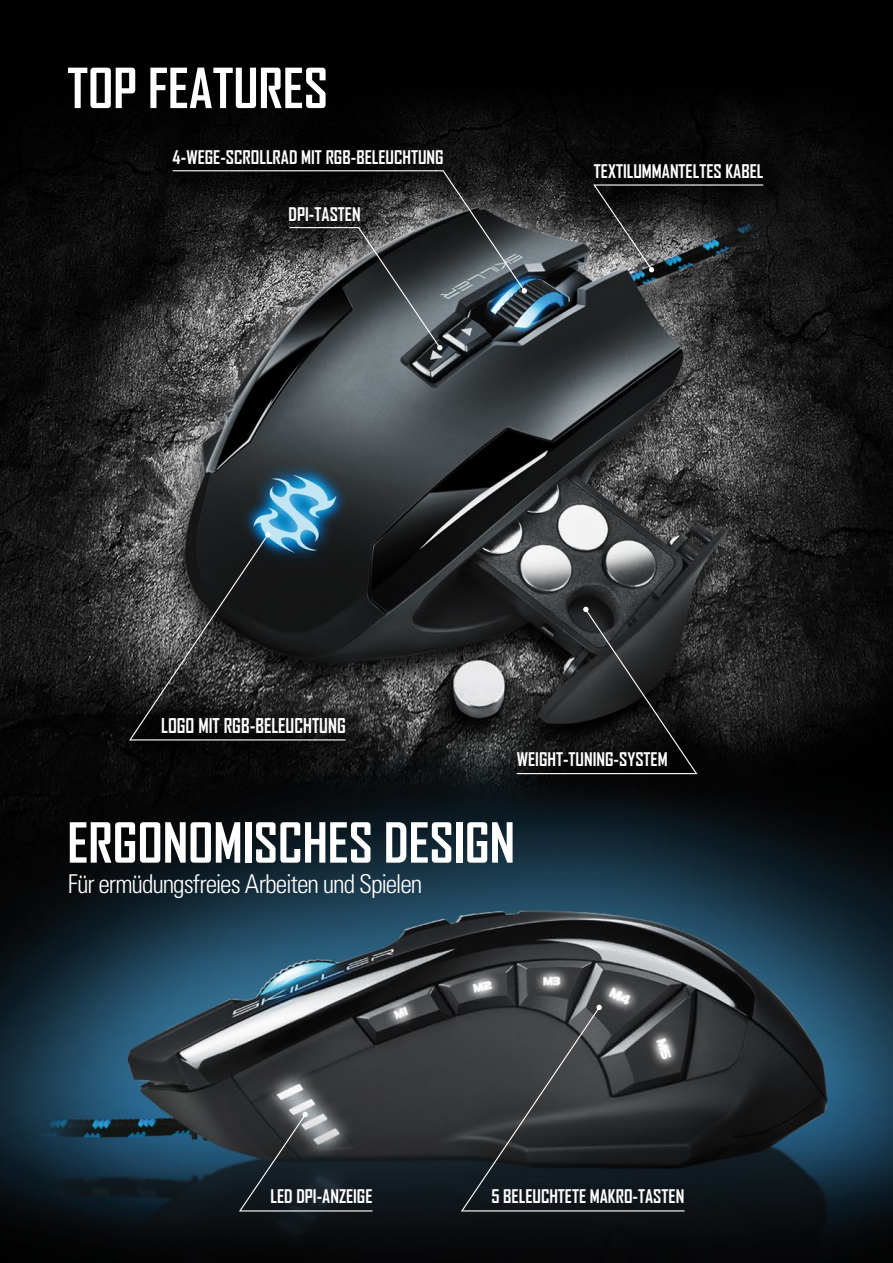
<style>
.page{position:relative;width:893px;height:1263px;background:#fff}
.page>*{position:absolute;margin:0;border:0;box-sizing:border-box;transform-origin:0 0}
.t1{font:700 52.95px "Agency FB";color:#fff}
.t2{font:300 condensed 25.95px "Univers";letter-spacing:-.04em;color:#fff}
.t3{font:700 19.5px "Agency FB";color:#fff;scale:.96 1}
.t4{font:700 18px "Agency FB";color:#fff}
</style>
<div class="page">
<img style="left:0;top:0;width:893px;height:1263px">
<svg style="left:592px;top:184px;width:172px;height:88px;background:#343637"></svg>
<svg style="left:516px;top:607px;width:182px;height:168px;background:#232425"></svg>
<svg style="left:128px;top:533px;width:219px;height:208px;background:#2c2e30"></svg>
<svg style="left:238px;top:1112px;width:136px;height:100px;background:#2f3439"></svg>
<svg style="left:460px;top:1005px;width:226px;height:207px;background:#323537"></svg>
<svg style="left:172px;top:170px;width:355px;height:180px;background:#3e4142"></svg>
<h1 class="t1" style="left:67px;top:55px;width:262px">TOP FEATURES</h1>
<p class="t4" style="left:173px;top:146px;width:272px">4-WEGE-SCROLLRAD MIT RGB-BELEUCHTUNG</p>
<p class="t4" style="left:289px;top:203px;width:73px">DPI-TASTEN</p>
<p class="t4" style="left:594px;top:160px;width:171px">TEXTILUMMANTELTES KABEL</p>
<p class="t3" style="left:161px;top:713px;width:194px">LOGO MIT RGB-BELEUCHTUNG</p>
<p class="t4" style="left:517px;top:748px;width:152px">WEIGHT-TUNING-SYSTEM</p>
<h1 class="t1" style="left:67px;top:810px;width:449px">ERGONOMISCHES DESIGN</h1>
<h2 class="t2" style="left:68px;top:868px;width:356px">Für ermüdungsfreies Arbeiten und Spielen</h2>
<p class="t4" style="left:270px;top:1185px;width:103px">LED DPI-ANZEIGE</p>
<p class="t4" style="left:491px;top:1185px;width:194px">5 BELEUCHTETE MAKRO-TASTEN</p>
</div>
